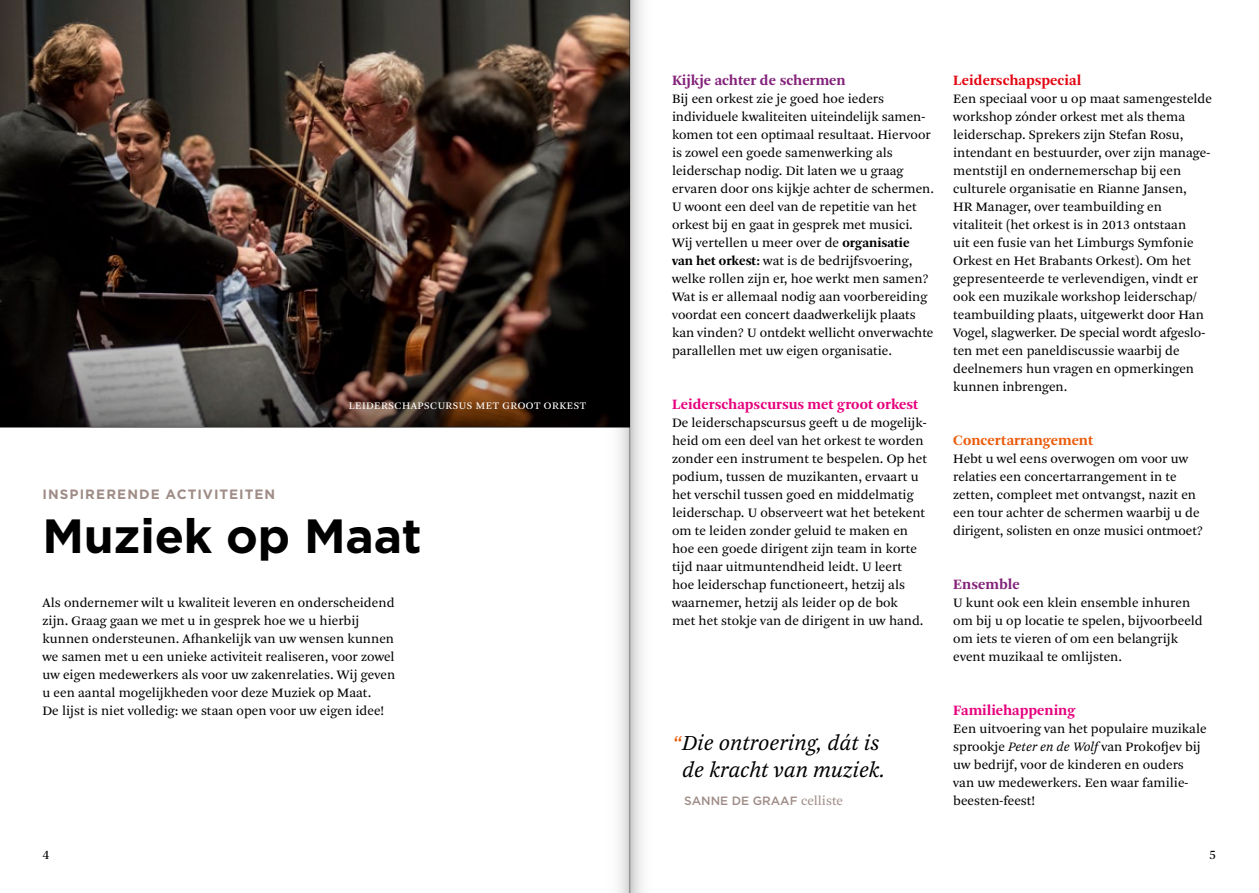
<style>
.page{position:relative;width:1259px;height:893px;background:#fff}
.page>*{position:absolute;margin:0;border:0;box-sizing:border-box;transform-origin:0 0}
.t1{font:700 48px "Gotham";letter-spacing:-.005em;color:#000}
.t2{font:italic 22.5px/27px "Arnhem Pro Blond";color:#000;text-align:center}
.t3{font:700 15px "Arnhem Pro";color:#e6007d}
.t4{font:700 15px "Arnhem Pro";color:#83227a}
.t5{font:700 15px "Arnhem Pro";color:#e30613}
.t6{font:700 15px "Arnhem Pro";color:#ea5b0b}
.t7{font:13.5px/18px "Arnhem Pro Blond";color:#000}
.t8{font:700 13.5px "Gotham";letter-spacing:.08em;color:#9f8c86}
.t9{font:500 12px "Gotham";color:#9f8c86}
.t10{font:10.5px "Arnhem Pro Blond";letter-spacing:.05em;color:#fff}
.s1{font-family:"Arnhem Pro";font-weight:700}
.s2{color:#ea5b0b}
.s3{font-family:"Arnhem Pro Blond";font-weight:400;font-size:13.5px}
.s4{font-style:italic}
</style>
<div class="page">
<img style="left:0;top:0;width:603px;height:103px">
<img style="left:0;top:103px;width:603px;height:324px">
<svg style="left:603px;top:0;width:40px;height:893px"></svg>
<hr style="left:629px;top:0;width:1px;height:893px;background:#000">
<p class="t10" style="left:349px;top:399px;width:239px">LEIDERSCHAPSCURSUS MET GROOT ORKEST</p>
<p class="t8" style="left:43px;top:485px;width:234px">INSPIRERENDE ACTIVITEITEN</p>
<h1 class="t1" style="left:43px;top:504px;width:381px">Muziek op Maat</h1>
<p class="t7" style="left:43px;top:594px;width:354px">Als ondernemer wilt u kwaliteit leveren en onderscheidend zijn. Graag gaan we met u in gesprek hoe we u hierbij kunnen ondersteunen. Afhankelijk van uw wensen kunnen we samen met u een unieke activiteit realiseren, voor zowel uw eigen medewerkers als voor uw zakenrelaties. Wij geven u een aantal mogelijkheden voor deze Muziek op Maat.<br>De lijst is niet volledig: we staan open voor uw eigen idee!</p>
<p class="t4" style="left:672px;top:71px;width:175px">Kijkje achter de schermen</p>
<p class="t7" style="left:672px;top:90px;width:264px">Bij een orkest zie je goed hoe ieders individuele kwaliteiten uiteindelijk samen&shy;komen tot een optimaal resultaat. Hiervoor is zowel een goede samenwerking als leiderschap nodig. Dit laten we u graag ervaren door ons kijkje achter de schermen.<br>U woont een deel van de repetitie van het orkest bij en gaat in gesprek met musici.<br>Wij vertellen u meer over de <span class="s1">organisatie<br>van het orkest:</span> wat is de bedrijfsvoering, welke rollen zijn er, hoe werkt men samen?<br>Wat is er allemaal nodig aan voorbereiding voordat een concert daadwerkelijk plaats kan vinden? U ontdekt wellicht onverwachte parallellen met uw eigen organisatie.</p>
<p class="t3" style="left:672px;top:395px;width:248px">Leiderschapscursus met groot orkest</p>
<p class="t7" style="left:672px;top:414px;width:256px">De leiderschapscursus geeft u de mogelijk&shy;heid om een deel van het orkest te worden zonder een instrument te bespelen. Op het podium, tussen de muzikanten, ervaart u het verschil tussen goed en middelmatig leiderschap. U observeert wat het betekent om te leiden zonder geluid te maken en hoe een goede dirigent zijn team in korte tijd naar uitmuntendheid leidt. U leert hoe leiderschap functioneert, hetzij als waarnemer, hetzij als leider op de bok<br>met het stokje van de dirigent in uw hand.</p>
<h2 class="t2" style="left:672px;top:730px;width:215px"><span class="s2">“</span>Die ontroering, dát is de kracht van muziek.</h2>
<p class="t9" style="left:684px;top:793px;width:160px">SANNE DE GRAAF <span class="s3">celliste</span></p>
<p class="t5" style="left:953px;top:71px;width:129px">Leiderschapspecial</p>
<p class="t7" style="left:953px;top:90px;width:260px">Een speciaal voor u op maat samengestelde workshop zónder orkest met als thema leiderschap. Sprekers zijn Stefan Rosu, intendant en bestuurder, over zijn manage&shy;mentstijl en ondernemerschap bij een culturele organisatie en Rianne Jansen,<br>HR Manager, over teambuilding en vitaliteit (het orkest is in 2013 ontstaan<br>uit een fusie van het Limburgs Symfonie Orkest en Het Brabants Orkest). Om het gepresenteerde te verlevendigen, vindt er ook een muzikale workshop leiderschap/ teambuilding plaats, uitgewerkt door Han Vogel, slagwerker. De special wordt afgeslo&shy;ten met een paneldiscussie waarbij de deelnemers hun vragen en opmerkingen kunnen inbrengen.</p>
<p class="t6" style="left:953px;top:431px;width:142px">Concertarrangement</p>
<p class="t7" style="left:953px;top:450px;width:251px">Hebt u wel eens overwogen om voor uw relaties een concertarrangement in te zetten, compleet met ontvangst, nazit en een tour achter de schermen waarbij u de dirigent, solisten en onze musici ontmoet?</p>
<p class="t4" style="left:953px;top:575px;width:68px">Ensemble</p>
<p class="t7" style="left:953px;top:594px;width:251px">U kunt ook een klein ensemble inhuren om bij u op locatie te spelen, bijvoorbeeld om iets te vieren of om een belangrijk event muzikaal te omlijsten.</p>
<p class="t3" style="left:953px;top:701px;width:123px">Familiehappening</p>
<p class="t7" style="left:953px;top:720px;width:255px">Een uitvoering van het populaire muzikale sprookje <span class="s4">Peter en de Wolf</span> van Prokofjev bij uw bedrijf, voor de kinderen en ouders van uw medewerkers. Een waar familie&shy;beesten-feest!</p>
<p class="t7" style="left:43px;top:846px;width:9px">4</p>
<p class="t7" style="left:1209px;top:846px;width:9px">5</p>
</div>
